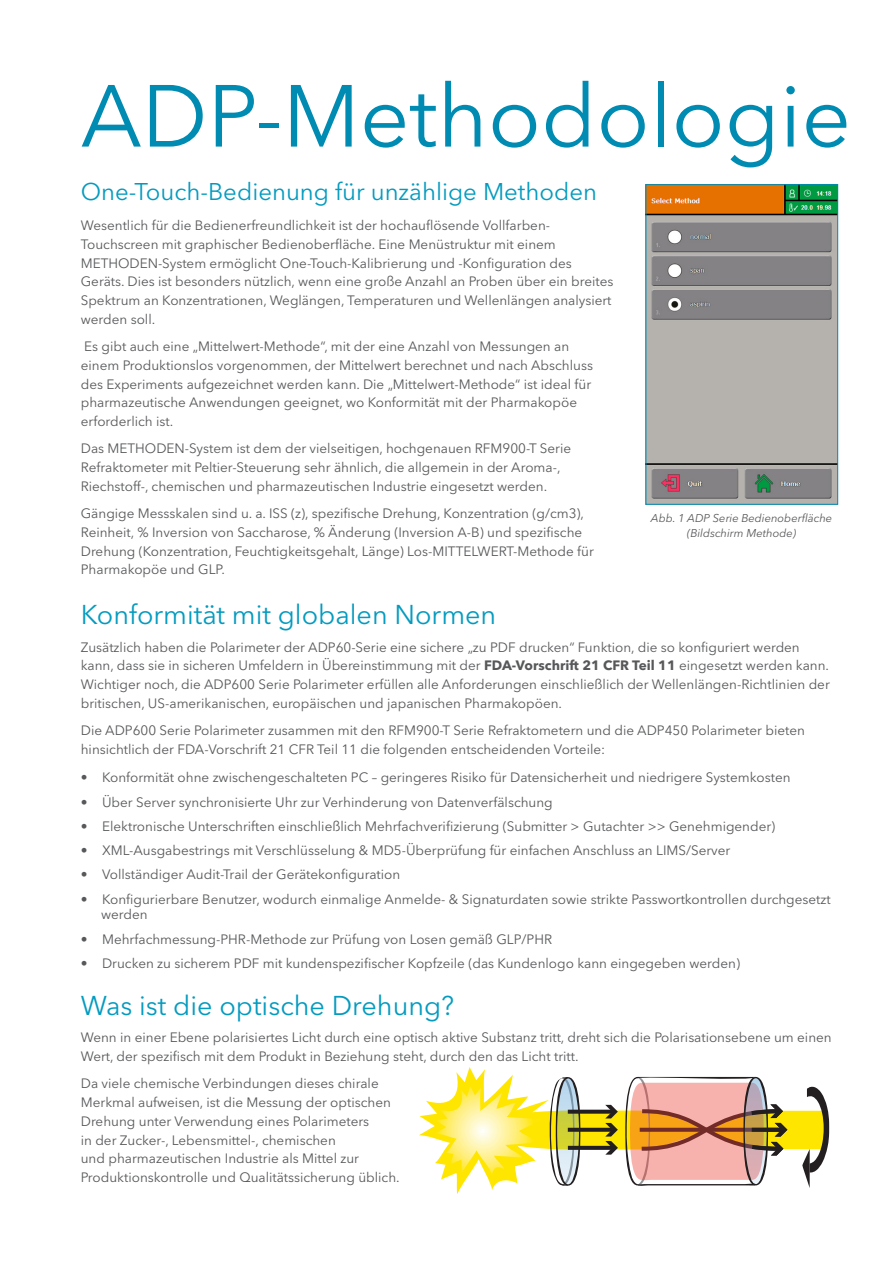
<style>
.page{position:relative;width:893px;height:1263px;background:#fff}
.page>*{position:absolute;margin:0;border:0;box-sizing:border-box;transform-origin:0 0}
.Interior_Headline{font:87px "Avenir Next LT Pro";color:#008bb3}
.Body{font:27px "Avenir Next LT Pro";color:#049bbf}
.Interior_Subhead{font:27px "Avenir Next LT Pro";color:#049bbf}
.Interior_Section{font:24px "Avenir Next LT Pro";color:#049bbf}
.Body-2{font:13.5px/18.8px "Avenir Next LT Pro";color:#57585a}
.small_body_text{font:italic 11.25px/15px "Avenir Next LT Pro";color:#57585a;text-align:center}
.s1{font-weight:700}
</style>
<div class="page">
<img style="left:647px;top:186px;width:189px;height:317px">
<div style="left:645px;top:184px;width:193px;height:321px;border:1px solid #008bb3"></div>
<svg style="left:419px;top:1067px;width:410px;height:127px"></svg>
<p class="Interior_Headline" style="left:81px;top:64px;width:772px">ADP-Methodologie</p>
<p class="Interior_Section" style="left:81px;top:178px;width:518px">One-Touch-Bedienung für unzählige Methoden</p>
<p class="Body-2" style="left:81px;top:216px;width:534px">Wesentlich für die Bedienerfreundlichkeit ist der hochauflösende Vollfarben-Touchscreen mit graphischer Bedienoberfläche. Eine Menüstruktur mit einem METHODEN-System ermöglicht One-Touch-Kalibrierung und -Konfiguration des Geräts. Dies ist besonders nützlich, wenn eine große Anzahl an Proben über ein breites Spektrum an Konzentrationen, Weglängen, Temperaturen und Wellenlängen analysiert werden soll.</p>
<p class="Body-2" style="left:81px;top:337px;width:514px">Es gibt auch eine „Mittelwert-Methode“, mit der eine Anzahl von Messungen an einem Produktionslos vorgenommen, der Mittelwert berechnet und nach Abschluss des Experiments aufgezeichnet werden kann. Die „Mittelwert-Methode“ ist ideal für pharmazeutische Anwendungen geeignet, wo Konformität mit der Pharmakopöe erforderlich ist.</p>
<p class="Body-2" style="left:81px;top:439px;width:492px">Das METHODEN-System ist dem der vielseitigen, hochgenauen RFM900-T Serie<br>Refraktometer mit Peltier-Steuerung sehr ähnlich, die allgemein in der Aroma-,<br>Riechstoff-, chemischen und pharmazeutischen Industrie eingesetzt werden.</p>
<p class="Body-2" style="left:81px;top:504px;width:515px">Gängige Messskalen sind u. a. ISS (z), spezifische Drehung, Konzentration (g/cm3), Reinheit, % Inversion von Saccharose, % Änderung (Inversion A-B) und spezifische Drehung (Konzentration, Feuchtigkeitsgehalt, Länge) Los-MITTELWERT-Methode für Pharmakopöe und GLP.</p>
<p class="Body" style="left:81px;top:599px;width:417px">Konformität mit globalen Normen</p>
<p class="Body-2" style="left:81px;top:637px;width:751px">Zusätzlich haben die Polarimeter der ADP60-Serie eine sichere „zu PDF drucken“ Funktion, die so konfiguriert werden kann, dass sie in sicheren Umfeldern in Übereinstimmung mit der <span class="s1">FDA-Vorschrift 21 CFR Teil 11</span> eingesetzt werden kann.<br>Wichtiger noch, die ADP600 Serie Polarimeter erfüllen alle Anforderungen einschließlich der Wellenlängen-Richtlinien der britischen, US-amerikanischen, europäischen und japanischen Pharmakopöen.</p>
<p class="Body-2" style="left:81px;top:721px;width:726px">Die ADP600 Serie Polarimeter zusammen mit den RFM900-T Serie Refraktometern und die ADP450 Polarimeter bieten hinsichtlich der FDA-Vorschrift 21 CFR Teil 11 die folgenden entscheidenden Vorteile:</p>
<p class="Body-2" style="left:81px;top:768px;width:711px">• Konformität ohne zwischengeschalteten PC – geringeres Risiko für Datensicherheit und niedrigere Systemkosten</p>
<p class="Body-2" style="left:81px;top:792px;width:474px">• Über Server synchronisierte Uhr zur Verhinderung von Datenverfälschung</p>
<p class="Body-2" style="left:81px;top:817px;width:696px">• Elektronische Unterschriften einschließlich Mehrfachverifizierung (Submitter &gt; Gutachter &gt;&gt; Genehmigender)</p>
<p class="Body-2" style="left:81px;top:841px;width:651px">• XML-Ausgabestrings mit Verschlüsselung &amp; MD5-Überprüfung für einfachen Anschluss an LIMS/Server</p>
<p class="Body-2" style="left:81px;top:865px;width:321px">• Vollständiger Audit-Trail der Gerätekonfiguration</p>
<p class="Body-2" style="left:101px;top:891px;width:731px;line-height:15.8px;text-indent:-20px">• Konfigurierbare Benutzer, wodurch einmalige Anmelde- &amp; Signaturdaten sowie strikte Passwortkontrollen durchgesetzt werden</p>
<p class="Body-2" style="left:81px;top:929px;width:473px">• Mehrfachmessung-PHR-Methode zur Prüfung von Losen gemäß GLP/PHR</p>
<p class="Body-2" style="left:81px;top:954px;width:661px">• Drucken zu sicherem PDF mit kundenspezifischer Kopfzeile (das Kundenlogo kann eingegeben werden)</p>
<p class="small_body_text" style="left:651px;top:511px;width:183px">Abb. 1 ADP Serie Bedienoberfläche (Bildschirm Methode)</p>
<p class="Interior_Subhead" style="left:81px;top:990px;width:375px">Was ist die optische Drehung?</p>
<p class="Body-2" style="left:81px;top:1028px;width:752px">Wenn in einer Ebene polarisiertes Licht durch eine optisch aktive Substanz tritt, dreht sich die Polarisationsebene um einen<br>Wert, der spezifisch mit dem Produkt in Beziehung steht, durch den das Licht tritt.</p>
<p class="Body-2" style="left:81px;top:1074px;width:320px">Da viele chemische Verbindungen dieses chirale Merkmal aufweisen, ist die Messung der optischen Drehung unter Verwendung eines Polarimeters<br>in der Zucker-, Lebensmittel-, chemischen<br>und pharmazeutischen Industrie als Mittel zur Produktionskontrolle und Qualitätssicherung üblich.</p>
</div>
